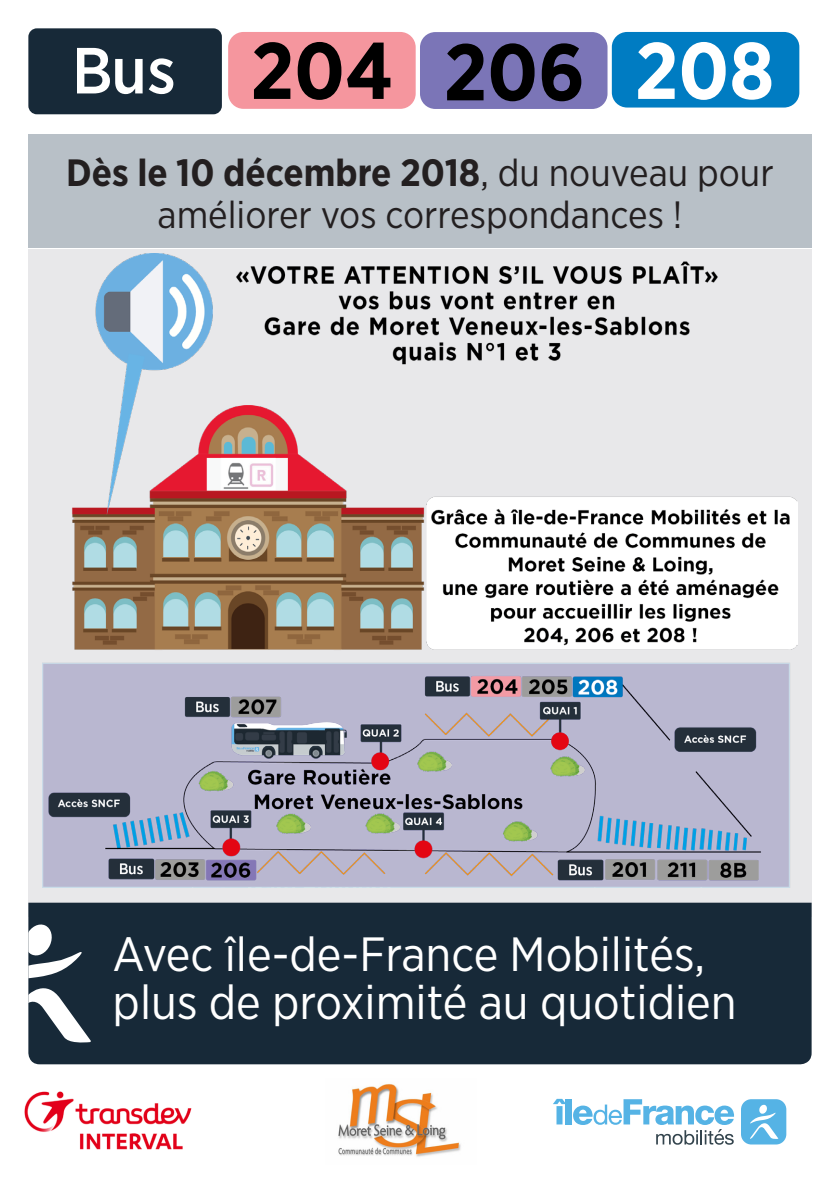
<style>
.page{position:relative;width:840px;height:1191px;background:#fff}
.page>*{position:absolute;margin:0;border:0;box-sizing:border-box;transform-origin:0 0}
.t1{font:700 80px "Gotham Narrow";color:#000}
.t2{font:700 80px "Gotham Narrow";color:#fff}
.t3{font:48px "Gotham Narrow";color:#fff}
.t4{font:38px/42px "Gotham Narrow";color:#231f20;text-align:center}
.s1{font-weight:700}
</style>
<div class="page">
<div style="left:28px;top:249px;width:783px;height:668px;background:#e8e8ea"></div>
<div style="left:28px;top:28px;width:194px;height:86px;background:#172938;border-radius:8px"></div>
<svg style="left:149px;top:58px;width:24px;height:36px"></svg>
<svg style="left:77px;top:48px;width:65px;height:46px"></svg>
<div style="left:28px;top:902px;width:783px;height:162px;background:#172938"></div>
<svg style="left:28px;top:922px;width:63px;height:121px"></svg>
<div style="left:28px;top:135px;width:783px;height:113px;background:#b8c0c7"></div>
<svg style="left:553px;top:1098px;width:12px;height:26px"></svg>
<div style="left:565px;top:1099px;width:6px;height:25px;background:#55b3e5"></div>
<svg style="left:573px;top:1099px;width:161px;height:45px"></svg>
<div style="left:740px;top:1099px;width:45px;height:45px;background:#55b3e5;border-radius:10px"></div>
<svg style="left:750px;top:1104px;width:28px;height:35px"></svg>
<div style="left:420px;top:32px;width:187px;height:77px;background:#7b75b7;border-radius:15px"></div>
<div style="left:228px;top:32px;width:187px;height:77px;background:#f5969e;border-radius:15px"></div>
<div style="left:611px;top:32px;width:187px;height:76px;background:#007cc2;border-radius:15px"></div>
<img style="left:24px;top:1091px;width:168px;height:59px">
<img style="left:338px;top:1084px;width:123px;height:73px">
<img style="left:43px;top:254px;width:754px;height:633px">
<p class="t1" style="left:250px;top:19px;width:144px">204</p>
<p class="t1" style="left:443px;top:21px;width:143px">206</p>
<p class="t2" style="left:634px;top:19px;width:141px">208</p>
<p class="t4" style="left:66px;top:150px;width:708px"><span class="s1">Dès le 10 décembre 2018</span>, du nouveau pour améliorer vos correspondances !</p>
<p class="t3" style="left:113px;top:924px;width:593px">Avec île-de-France Mobilités,</p>
<p class="t3" style="left:113px;top:972px;width:625px">plus de proximité au quotidien</p>
</div>
